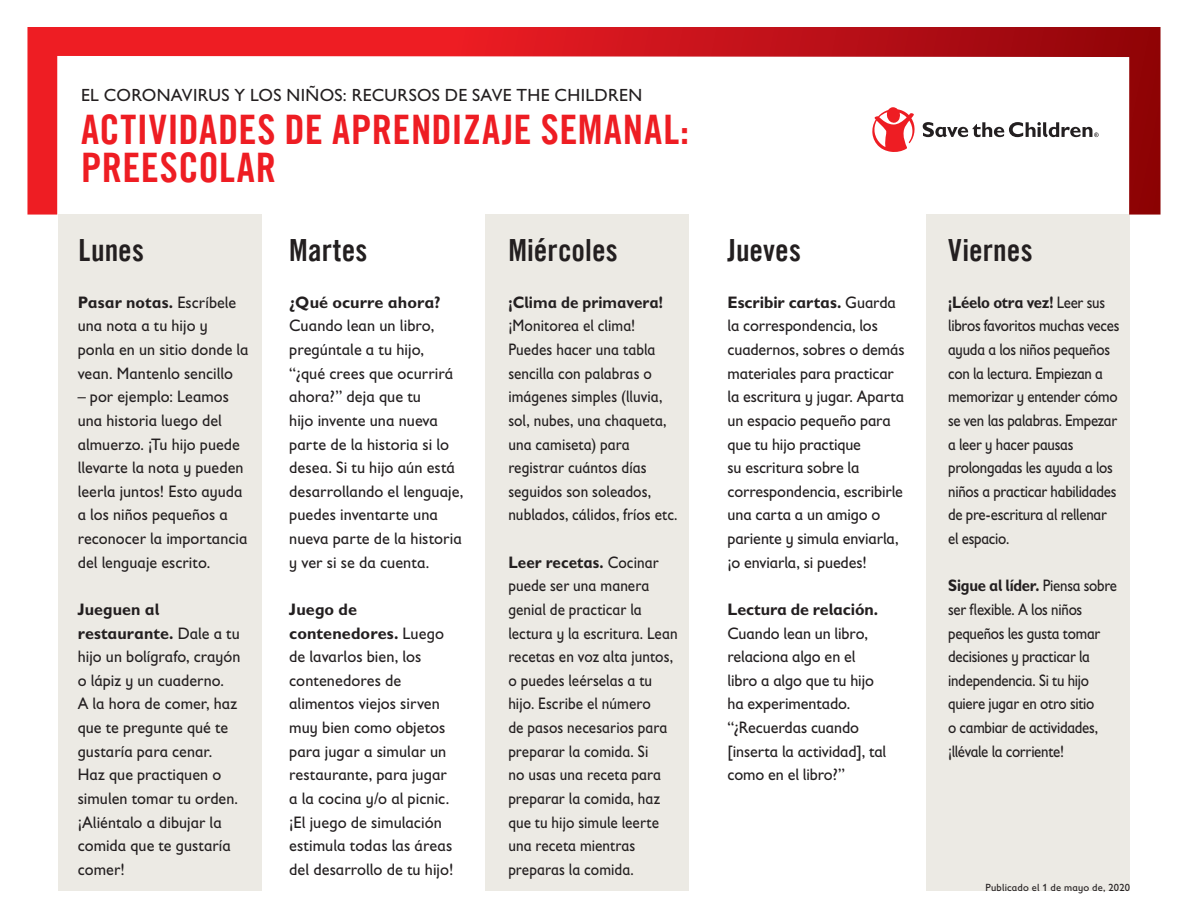
<style>
.page{position:relative;width:1188px;height:918px;background:#fff}
.page>*{position:absolute;margin:0;border:0;box-sizing:border-box;transform-origin:0 0}
.t1{font:40.8px/38.2px "Trade Gothic LT Com Bd Cn 20";letter-spacing:.01em;color:#ee1d23}
.t2{font:30.6px "Trade Gothic LT Com Bd Cn 20";letter-spacing:.005em;color:#231f20}
.t3{font:17.7px "Gill Sans Infant Std";letter-spacing:.02em;color:#231f20}
.t4{font:16.8px/23.7px "Gill Sans Infant Std";color:#231f20;scale:.96 1}
.t5{font:16.8px/23.7px "Gill Sans Infant Std";color:#231f20;scale:.91 1}
.t6{font:16.8px/23.7px "Gill Sans Infant Std";color:#231f20}
.t7{font:16.8px/23.7px "Gill Sans Infant Std";color:#231f20;scale:.89 1}
.t8{font:700 16.8px "Gill Sans Infant Std";color:#231f20;scale:.91 1}
.t9{font:700 16.8px "Gill Sans Infant Std";color:#231f20;scale:.96 1}
.t10{font:700 16.8px "Gill Sans Infant Std";color:#231f20}
.t11{font:10.5px "Gill Sans Infant Std";letter-spacing:.02em;color:#231f20}
.s1{font-weight:700}
</style>
<div class="page">
<div style="left:58px;top:215px;width:203px;height:676px;background:#eceae4"></div>
<div style="left:486px;top:215px;width:203px;height:676px;background:#eceae4"></div>
<div style="left:927px;top:215px;width:203px;height:676px;background:#eceae4"></div>
<svg style="left:27px;top:27px;width:1134px;height:188px"></svg>
<svg style="left:872px;top:107px;width:44px;height:46px"></svg>
<svg style="left:923px;top:122px;width:176px;height:15px"></svg>
<p class="t3" style="left:81px;top:84px;width:563px">EL CORONAVIRUS Y LOS NIÑOS: RECURSOS DE SAVE THE CHILDREN</p>
<h1 class="t1" style="left:81px;top:110px;width:610px">ACTIVIDADES DE APRENDIZAJE SEMANAL:<br>PREESCOLAR</h1>
<h2 class="t2" style="left:79px;top:231px;width:67px">Lunes</h2>
<h2 class="t2" style="left:289px;top:231px;width:80px">Martes</h2>
<h2 class="t2" style="left:508px;top:231px;width:111px">Miércoles</h2>
<h2 class="t2" style="left:727px;top:231px;width:75px">Jueves</h2>
<h2 class="t2" style="left:948px;top:231px;width:86px">Viernes</h2>
<p class="t4" style="left:78px;top:290px;width:180px"><span class="s1">Pasar notas.</span> Escríbele una nota a tu hijo y ponla en un sitio donde la vean. Mantenlo sencillo</p>
<p class="t4" style="left:78px;top:385px;width:178px">– por ejemplo: Leamos una historia luego del almuerzo. ¡Tu hijo puede llevarte la nota y pueden leerla juntos! Esto ayuda a los niños pequeños a reconocer la importancia del lenguaje escrito.</p>
<p class="t4" style="left:78px;top:597px;width:171px"><span class="s1">Jueguen al restaurante.</span> Dale a tu hijo un bolígrafo, crayón o lápiz y un cuaderno.<br>A la hora de comer, haz que te pregunte qué te gustaría para cenar.<br>Haz que practiquen o simulen tomar tu orden. ¡Aliéntalo a dibujar la comida que te gustaría comer!</p>
<p class="t10" style="left:289px;top:292px;width:153px">¿Qué ocurre ahora?</p>
<p class="t6" style="left:289px;top:314px;width:176px">Cuando lean un libro, pregúntale a tu hijo, “¿qué crees que ocurrirá ahora?” deja que tu<br>hijo invente una nueva parte de la historia si lo desea. Si tu hijo aún está desarrollando el lenguaje, puedes inventarte una nueva parte de la historia y ver si se da cuenta.</p>
<p class="t6" style="left:289px;top:597px;width:166px"><span class="s1">Juego de contenedores.</span> Luego de lavarlos bien, los contenedores de alimentos viejos sirven muy bien como objetos para jugar a simular un restaurante, para jugar a la cocina y/o al picnic. ¡El juego de simulación estimula todas las áreas del desarrollo de tu hijo!</p>
<p class="t8" style="left:508px;top:292px;width:172px">¡Clima de primavera!</p>
<p class="t5" style="left:508px;top:314px;width:188px">¡Monitorea el clima!<br>Puedes hacer una tabla sencilla con palabras o imágenes simples (lluvia, sol, nubes, una chaqueta, una camiseta) para registrar cuántos días seguidos son soleados, nublados, cálidos, fríos etc.</p>
<p class="t5" style="left:508px;top:550px;width:188px"><span class="s1">Leer recetas.</span> Cocinar puede ser una manera genial de practicar la lectura y la escritura. Lean recetas en voz alta juntos, o puedes leérselas a tu hijo. Escribe el número<br>de pasos necesarios para preparar la comida. Si<br>no usas una receta para preparar la comida, haz que tu hijo simule leerte una receta mientras preparas la comida.</p>
<p class="t4" style="left:727px;top:290px;width:186px"><span class="s1">Escribir cartas.</span> Guarda la correspondencia, los cuadernos, sobres o demás materiales para practicar la escritura y jugar. Aparta un espacio pequeño para que tu hijo practique<br>su escritura sobre la correspondencia, escribirle una carta a un amigo o pariente y simula enviarla, ¡o enviarla, si puedes!</p>
<p class="t9" style="left:727px;top:599px;width:159px">Lectura de relación.</p>
<p class="t4" style="left:727px;top:621px;width:167px">Cuando lean un libro, relaciona algo en el libro a algo que tu hijo ha experimentado. “¿Recuerdas cuando [inserta la actividad], tal como en el libro?”</p>
<p class="t7" style="left:948px;top:290px;width:194px"><span class="s1">¡Léelo otra vez!</span> Leer sus libros favoritos muchas veces ayuda a los niños pequeños con la lectura. Empiezan a memorizar y entender cómo se ven las palabras. Empezar a leer y hacer pausas prolongadas les ayuda a los niños a practicar habilidades de pre-escritura al rellenar el espacio.</p>
<p class="t7" style="left:948px;top:574px;width:191px"><span class="s1">Sigue al líder.</span> Piensa sobre ser flexible. A los niños pequeños les gusta tomar decisiones y practicar la independencia. Si tu hijo quiere jugar en otro sitio<br>o cambiar de actividades, ¡llévale la corriente!</p>
<p class="t11" style="left:986px;top:882px;width:146px">Publicado el 1 de mayo de, 2020</p>
</div>
